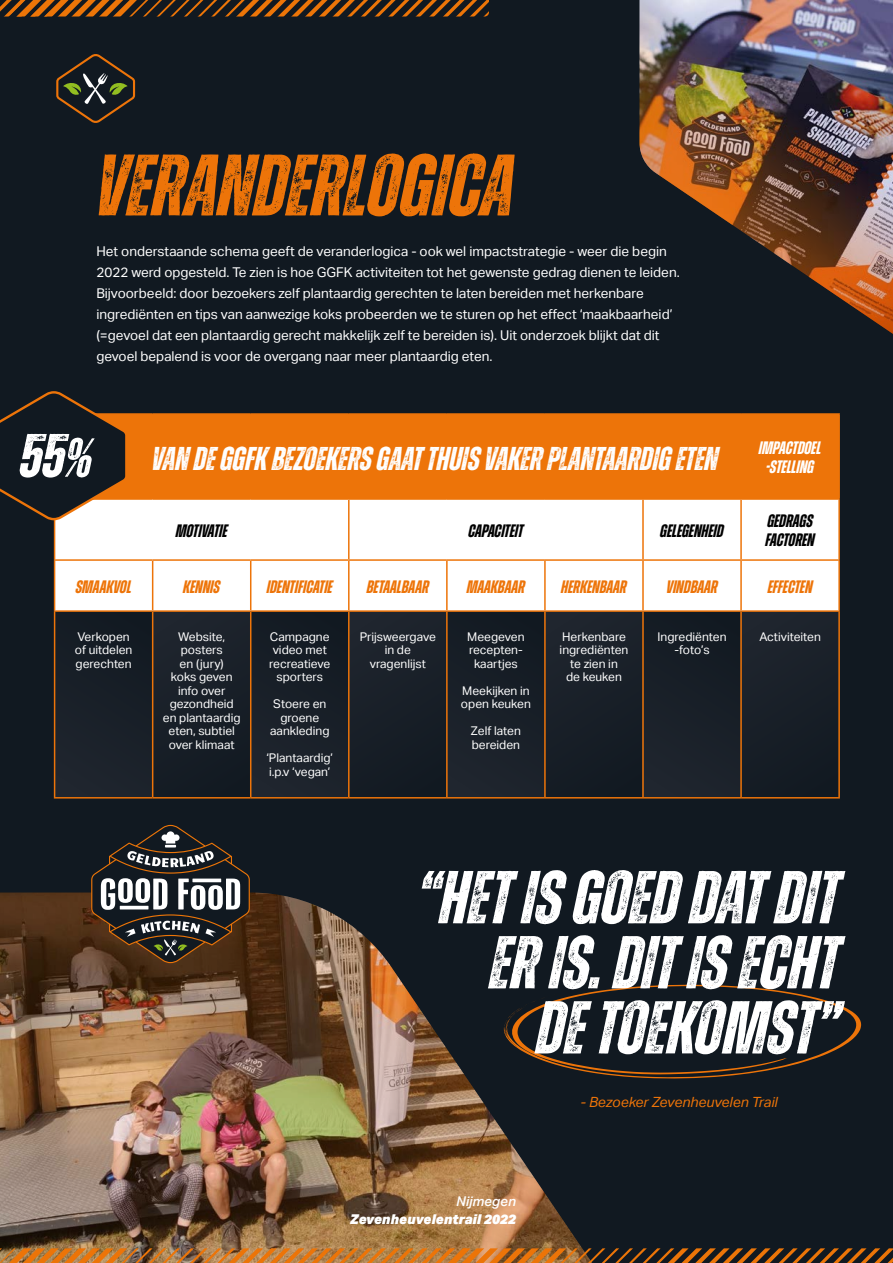
<style>
.page{position:relative;width:893px;height:1263px;background:#111921}
.page>*{position:absolute;margin:0;border:0;box-sizing:border-box;transform-origin:0 0}
.t1{font:italic 700 87px "Zuume Rough";color:#ed7409}
.t2{font:italic 700 74.85px/65.1px "Zuume Rough";color:#fff;text-align:right}
.t3{font:italic 700 61.35px "Zuume Rough";color:#fff}
.t4{font:italic 700 33px "Zuume Rough";color:#fff}
.t5{font:italic 700 18px "Zuume";color:#ed7409}
.t6{font:italic 700 18px/19.5px "Zuume";color:#000}
.t7{font:italic 700 18px/19.5px "Zuume";color:#fff;text-align:center}
.t8{font:italic 14.1px "Aktiv Grotesk";color:#ed7409}
.t9{font:13.5px/21px "Aktiv Grotesk";color:#fff}
.t10{font:italic 900 13.5px "Aktiv Grotesk";color:#fff}
.t11{font:italic 500 13.5px "Aktiv Grotesk";color:#fff}
.t12{font:12px/13.5px "Aktiv Grotesk";color:#fff;text-align:center}
.s1{font-size:55.05px}
</style>
<div class="page">
<img style="left:639px;top:0;width:254px;height:334px">
<div style="left:54px;top:611px;width:99px;height:187px;background:#191f28"></div>
<div style="left:446px;top:611px;width:98px;height:187px;background:#181f28"></div>
<div style="left:250px;top:611px;width:98px;height:187px;background:#192028"></div>
<div style="left:642px;top:611px;width:98px;height:187px;background:#181f28"></div>
<div style="left:153px;top:611px;width:98px;height:187px;background:#191f28"></div>
<div style="left:544px;top:611px;width:99px;height:187px;background:#191f28"></div>
<div style="left:348px;top:611px;width:99px;height:187px;background:#191f28"></div>
<div style="left:740px;top:611px;width:99px;height:187px;background:#191f28"></div>
<svg style="left:0;top:0;width:489px;height:17px"></svg>
<div style="left:129px;top:415px;width:709px;height:83px;background:#ed7409"></div>
<div style="left:55px;top:500px;width:783px;height:110px;background:#fff"></div>
<hr style="left:54px;top:500px;width:1px;height:59px;background:#ed7409">
<hr style="left:348px;top:500px;width:2px;height:59px;background:#ed7409">
<hr style="left:642px;top:500px;width:2px;height:59px;background:#ed7409">
<hr style="left:740px;top:500px;width:2px;height:59px;background:#ed7409">
<hr style="left:838px;top:500px;width:2px;height:59px;background:#ed7409">
<hr style="left:54px;top:559px;width:99px;height:2px;background:#ed7409">
<hr style="left:54px;top:561px;width:1px;height:49px;background:#ed7409">
<hr style="left:153px;top:559px;width:98px;height:2px;background:#ed7409">
<hr style="left:152px;top:561px;width:1px;height:49px;background:#ed7409">
<hr style="left:251px;top:559px;width:98px;height:2px;background:#ed7409">
<hr style="left:250px;top:561px;width:1px;height:49px;background:#ed7409">
<hr style="left:349px;top:559px;width:98px;height:2px;background:#ed7409">
<hr style="left:348px;top:561px;width:2px;height:49px;background:#ed7409">
<hr style="left:447px;top:559px;width:98px;height:2px;background:#ed7409">
<hr style="left:446px;top:561px;width:2px;height:49px;background:#ed7409">
<hr style="left:545px;top:559px;width:98px;height:2px;background:#ed7409">
<hr style="left:544px;top:561px;width:2px;height:49px;background:#ed7409">
<hr style="left:643px;top:559px;width:98px;height:2px;background:#ed7409">
<hr style="left:642px;top:561px;width:2px;height:49px;background:#ed7409">
<hr style="left:741px;top:559px;width:99px;height:2px;background:#ed7409">
<hr style="left:740px;top:561px;width:2px;height:49px;background:#ed7409">
<hr style="left:838px;top:561px;width:2px;height:49px;background:#ed7409">
<hr style="left:54px;top:610px;width:99px;height:2px;background:#ed7409">
<hr style="left:54px;top:612px;width:1px;height:185px;background:#ed7409">
<hr style="left:153px;top:610px;width:98px;height:2px;background:#ed7409">
<hr style="left:152px;top:612px;width:1px;height:185px;background:#ed7409">
<hr style="left:251px;top:610px;width:98px;height:2px;background:#ed7409">
<hr style="left:250px;top:612px;width:1px;height:185px;background:#ed7409">
<hr style="left:349px;top:610px;width:98px;height:2px;background:#ed7409">
<hr style="left:348px;top:612px;width:2px;height:185px;background:#ed7409">
<hr style="left:447px;top:610px;width:98px;height:2px;background:#ed7409">
<hr style="left:446px;top:612px;width:2px;height:185px;background:#ed7409">
<hr style="left:545px;top:610px;width:98px;height:2px;background:#ed7409">
<hr style="left:544px;top:612px;width:2px;height:185px;background:#ed7409">
<hr style="left:643px;top:610px;width:98px;height:2px;background:#ed7409">
<hr style="left:642px;top:612px;width:2px;height:185px;background:#ed7409">
<hr style="left:741px;top:610px;width:99px;height:2px;background:#ed7409">
<hr style="left:740px;top:612px;width:2px;height:185px;background:#ed7409">
<hr style="left:838px;top:612px;width:2px;height:185px;background:#ed7409">
<hr style="left:54px;top:797px;width:99px;height:1px;background:#ed7409">
<hr style="left:153px;top:797px;width:98px;height:1px;background:#ed7409">
<hr style="left:251px;top:797px;width:98px;height:1px;background:#ed7409">
<hr style="left:349px;top:797px;width:98px;height:1px;background:#ed7409">
<hr style="left:447px;top:797px;width:98px;height:1px;background:#ed7409">
<hr style="left:545px;top:797px;width:98px;height:1px;background:#ed7409">
<hr style="left:643px;top:797px;width:98px;height:1px;background:#ed7409">
<hr style="left:741px;top:797px;width:99px;height:1px;background:#ed7409">
<hr style="left:54px;top:413px;width:99px;height:2px;background:#ed7409">
<hr style="left:153px;top:413px;width:98px;height:2px;background:#ed7409">
<hr style="left:251px;top:413px;width:98px;height:2px;background:#ed7409">
<hr style="left:349px;top:413px;width:98px;height:2px;background:#ed7409">
<hr style="left:447px;top:413px;width:98px;height:2px;background:#ed7409">
<hr style="left:545px;top:413px;width:98px;height:2px;background:#ed7409">
<hr style="left:643px;top:413px;width:98px;height:2px;background:#ed7409">
<hr style="left:741px;top:413px;width:99px;height:2px;background:#ed7409">
<hr style="left:740px;top:415px;width:2px;height:83px;background:#ed7409">
<hr style="left:838px;top:415px;width:2px;height:83px;background:#ed7409">
<hr style="left:54px;top:498px;width:99px;height:2px;background:#ed7409">
<hr style="left:153px;top:498px;width:98px;height:2px;background:#ed7409">
<hr style="left:251px;top:498px;width:98px;height:2px;background:#ed7409">
<hr style="left:349px;top:498px;width:98px;height:2px;background:#ed7409">
<hr style="left:447px;top:498px;width:98px;height:2px;background:#ed7409">
<hr style="left:545px;top:498px;width:98px;height:2px;background:#ed7409">
<hr style="left:643px;top:498px;width:98px;height:2px;background:#ed7409">
<hr style="left:741px;top:498px;width:99px;height:2px;background:#ed7409">
<svg style="left:0;top:391px;width:129px;height:131px"></svg>
<img style="left:0;top:892px;width:893px;height:371px">
<svg style="left:91px;top:825px;width:159px;height:138px"></svg>
<svg style="left:56px;top:54px;width:80px;height:69px"></svg>
<h1 class="t1" style="left:96px;top:140px;width:420px">VERANDERLOGICA</h1>
<p class="t9" style="left:96px;top:241px;width:585px">Het onderstaande schema geeft de veranderlogica - ook wel impactstrategie - weer die begin 2022 werd opgesteld. Te zien is hoe GGFK activiteiten tot het gewenste gedrag dienen te leiden.<br>Bijvoorbeeld: door bezoekers zelf plantaardig gerechten te laten bereiden met herkenbare ingrediënten en tips van aanwezige koks probeerden we te sturen op het effect ‘maakbaarheid’ (=gevoel dat een plantaardig gerecht makkelijk zelf te bereiden is). Uit onderzoek blijkt dat dit gevoel bepalend is voor de overgang naar meer plantaardig eten.</p>
<h3 class="t3" style="left:20px;top:423px;width:74px">55<span class="s1">%</span></h3>
<h3 class="t4" style="left:152px;top:441px;width:568px">VAN DE GGFK BEZOEKERS GAAT THUIS VAKER PLANTAARDIG ETEN</h3>
<h3 class="t7" style="left:759px;top:438px;width:64px">IMPACTDOEL -STELLING</h3>
<h3 class="t6" style="left:176px;top:521px;width:53px">MOTIVATIE</h3>
<h3 class="t6" style="left:468px;top:521px;width:57px">CAPACITEIT</h3>
<h3 class="t6" style="left:660px;top:521px;width:65px">GELEGENHEID</h3>
<h3 class="t6" style="left:765px;top:511px;width:51px">GEDRAGS<br>FACTOREN</h3>
<h3 class="t5" style="left:76px;top:577px;width:57px">SMAAKVOL</h3>
<h3 class="t5" style="left:183px;top:577px;width:38px">KENNIS</h3>
<h3 class="t5" style="left:267px;top:577px;width:68px">IDENTIFICATIE</h3>
<h3 class="t5" style="left:367px;top:577px;width:63px">BETAALBAAR</h3>
<h3 class="t5" style="left:467px;top:577px;width:60px">MAAKBAAR</h3>
<h3 class="t5" style="left:561px;top:577px;width:67px">HERKENBAAR</h3>
<h3 class="t5" style="left:666px;top:577px;width:53px">VINDBAAR</h3>
<h3 class="t5" style="left:768px;top:577px;width:46px">EFFECTEN</h3>
<p class="t12" style="left:75px;top:630px;width:59px;text-align:left">Verkopen of uitdelen gerechten</p>
<p class="t12" style="left:163px;top:630px;width:79px">Website, posters<br>en (jury)<br>koks geven info over gezondheid en plantaardig eten, subtiel over klimaat</p>
<p class="t12" style="left:269px;top:630px;width:63px">Campagne video met recreatieve sporters</p>
<p class="t12" style="left:360px;top:630px;width:78px">Prijsweergave in de vragenlijst</p>
<p class="t12" style="left:467px;top:630px;width:59px">Meegeven recepten&shy;kaartjes</p>
<p class="t12" style="left:461px;top:684px;width:71px;text-align:left">Meekijken in open keuken</p>
<p class="t12" style="left:471px;top:724px;width:51px;text-align:left">Zelf laten bereiden</p>
<p class="t12" style="left:560px;top:630px;width:70px">Herkenbare ingrediënten te zien in<br>de keuken</p>
<p class="t12" style="left:657px;top:630px;width:71px">Ingrediënten -foto’s</p>
<p class="t12" style="left:759px;top:630px;width:63px">Activiteiten</p>
<p class="t12" style="left:270px;top:697px;width:61px">Stoere en groene aankleding</p>
<p class="t12" style="left:266px;top:751px;width:68px;text-align:left">‘Plantaardig’ i.p.v ‘vegan’</p>
<h2 class="t2" style="left:417px;top:865px;width:423px">“HET IS GOED DAT DIT<br>ER IS. DIT IS ECHT<br>DE TOEKOMST”</h2>
<p class="t11" style="left:456px;top:1194px;width:61px">Nijmegen</p>
<p class="t10" style="left:350px;top:1211px;width:168px">Zevenheuvelentrail 2022</p>
<p class="t8" style="left:580px;top:1093px;width:199px">- Bezoeker Zevenheuvelen Trail</p>
</div>
